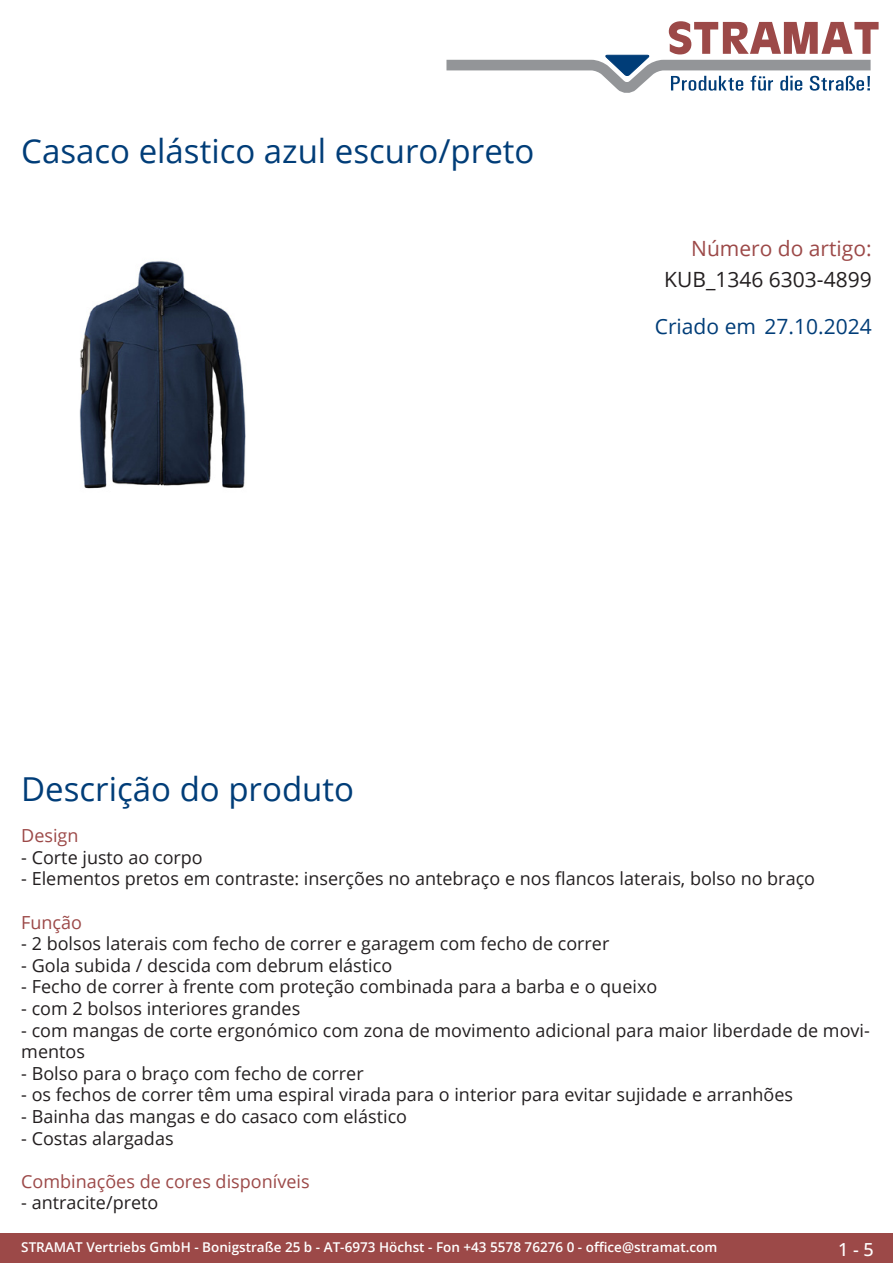
<style>
.page{position:relative;width:893px;height:1263px;background:#fff}
.page>*{position:absolute;margin:0;border:0;box-sizing:border-box;transform-origin:0 0}
.Produkttitel{font:33px "Open Sans";color:#003d78}
.Erstellungsdatum{font:21px "Open Sans";color:#003d78}
.TechDaten_Inhalt{font:21px "Open Sans";color:#231f20}
.TechDaten_Überschrif{font:21px "Open Sans";color:#9c4948}
.Beschreibung_Text{font:18px/21.6px "Open Sans";color:#231f20}
.Beschreibung_Text-2{font:18px "Open Sans";color:#9c4948}
.t1{font:500 18px "Open Sans";color:#fff}
.t2{font:600 13.5px "Open Sans";color:#fff}
</style>
<div class="page">
<div style="left:0;top:1233px;width:893px;height:30px;background:#9c4948"></div>
<svg style="left:446px;top:21px;width:433px;height:72px"></svg>
<img style="left:79px;top:261px;width:167px;height:228px">
<p class="Produkttitel" style="left:21px;top:128px;width:515px">Casaco elástico azul escuro/preto</p>
<p class="TechDaten_Überschrif" style="left:691px;top:234px;width:182px">Número do artigo:</p>
<p class="TechDaten_Inhalt" style="left:664px;top:265px;width:209px">KUB_1346 6303-4899</p>
<p class="Erstellungsdatum" style="left:655px;top:312px;width:218px">Criado em 27.10.2024</p>
<p class="Produkttitel" style="left:21px;top:766px;width:334px">Descrição do produto</p>
<p class="Beschreibung_Text-2" style="left:21px;top:823px;width:59px">Design</p>
<p class="Beschreibung_Text" style="left:21px;top:846px;width:183px">- Corte justo ao corpo</p>
<p class="Beschreibung_Text" style="left:21px;top:867px;width:795px">- Elementos pretos em contraste: inserções no antebraço e nos flancos laterais, bolso no braço</p>
<p class="Beschreibung_Text-2" style="left:21px;top:910px;width:62px">Função</p>
<p class="Beschreibung_Text" style="left:21px;top:932px;width:590px">- 2 bolsos laterais com fecho de correr e garagem com fecho de correr</p>
<p class="Beschreibung_Text" style="left:21px;top:954px;width:372px">- Gola subida / descida com debrum elástico</p>
<p class="Beschreibung_Text" style="left:21px;top:975px;width:637px">- Fecho de correr à frente com proteção combinada para a barba e o queixo</p>
<p class="Beschreibung_Text" style="left:21px;top:997px;width:281px">- com 2 bolsos interiores grandes</p>
<p class="Beschreibung_Text" style="left:21px;top:1019px;width:849px">- com mangas de corte ergonómico com zona de movimento adicional para maior liberdade de movi&shy;mentos</p>
<p class="Beschreibung_Text" style="left:21px;top:1062px;width:344px">- Bolso para o braço com fecho de correr</p>
<p class="Beschreibung_Text" style="left:21px;top:1083px;width:773px">- os fechos de correr têm uma espiral virada para o interior para evitar sujidade e arranhões</p>
<p class="Beschreibung_Text" style="left:21px;top:1105px;width:387px">- Bainha das mangas e do casaco com elástico</p>
<p class="Beschreibung_Text" style="left:21px;top:1127px;width:154px">- Costas alargadas</p>
<p class="Beschreibung_Text-2" style="left:21px;top:1169px;width:290px">Combinações de cores disponíveis</p>
<p class="Beschreibung_Text" style="left:21px;top:1191px;width:139px">- antracite/preto</p>
<p class="t2" style="left:21px;top:1238px;width:698px">STRAMAT Vertriebs GmbH - Bonigstraße 25 b - AT-6973 Höchst - Fon +43 5578 76276 0 - office@stramat.com</p>
<p class="t1" style="left:838px;top:1237px;width:37px">1 - 5</p>
</div>
